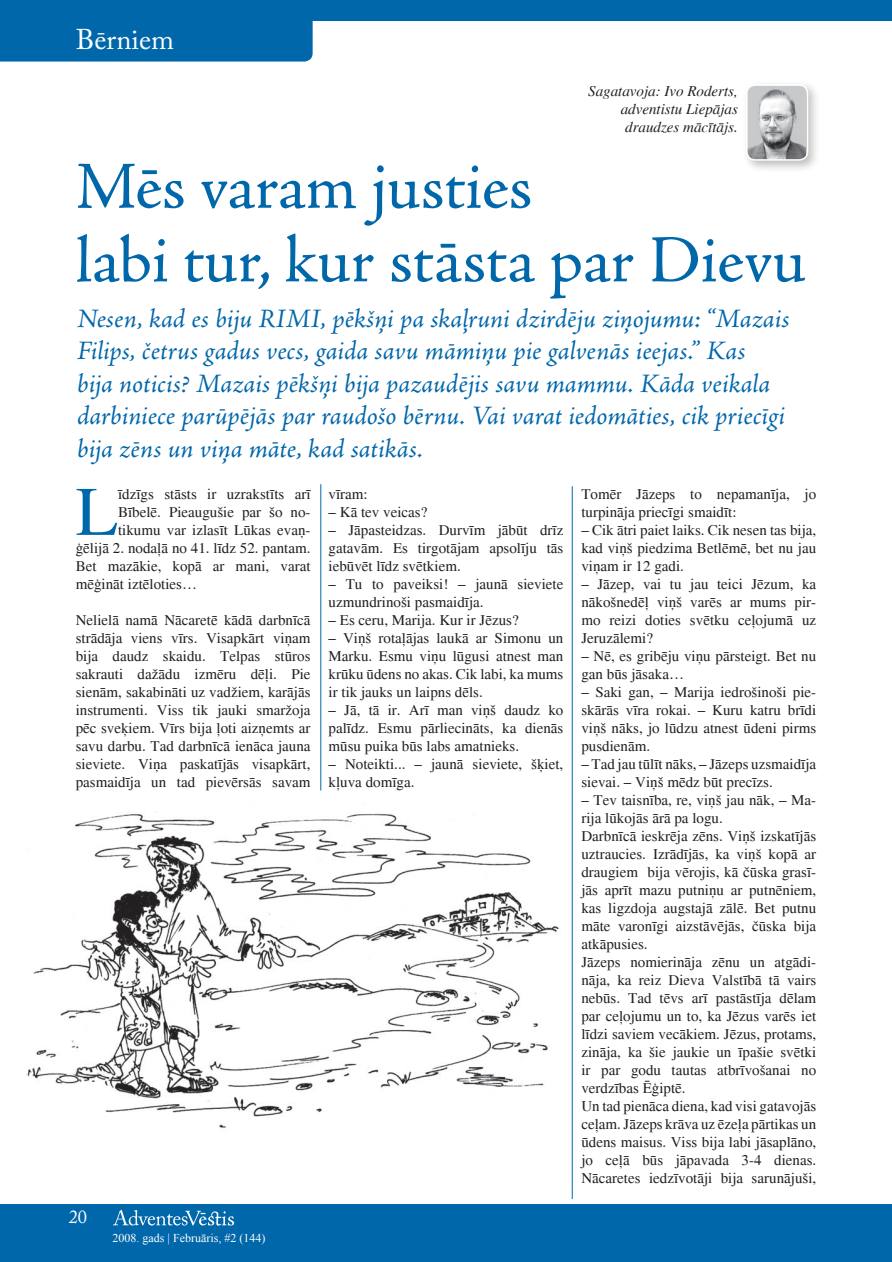
<style>
.page{position:relative;width:892px;height:1262px;background:#fff}
.page>*{position:absolute;margin:0;border:0;box-sizing:border-box;transform-origin:0 0}
.t1{font:69.3px "Times";color:#0067aa}
.t2{font:67.5px/73.5px "Adobe Jenson Pro";color:#0067aa}
.t3{font:28.35px "Adobe Caslon Pro";color:#fff}
.t4{font:italic 27px/32.4px "Adobe Jenson Pro";letter-spacing:-.005em;color:#0067aa}
.t5{font:18.45px "Adobe Caslon Pro";color:#fff}
.t6{font:15px/18px "Times";color:#231f20;text-align:justify}
.t7{font:italic 15px/18px "Times";color:#231f20;text-align:right}
.t8{font:12px "Times New Roman";color:#fff}
</style>
<div class="page">
<div style="left:0;top:1203px;width:891px;height:58px;background:#0067aa"></div>
<svg style="left:113px;top:1209px;width:121px;height:16px"></svg>
<div style="left:0;top:21px;width:312px;height:41px;background:#0067aa"></div>
<div style="left:0;top:0;width:891px;height:21px;background:#0067aa"></div>
<hr style="left:571px;top:486px;width:1px;height:712px;background:#0067aa">
<hr style="left:320px;top:484px;width:1px;height:306px;background:#0067aa">
<img style="left:27px;top:811px;width:532px;height:317px">
<div style="left:741px;top:80px;width:79px;height:95px;background:#231f20;opacity:.3"></div>
<img style="left:746px;top:85px;width:59px;height:74px">
<div style="left:745px;top:84px;width:63px;height:77px;border:2px solid #fff;border-radius:9px"></div>
<h3 class="t3" style="left:76px;top:23px;width:100px">Bērniem</h3>
<p class="t7" style="left:588px;top:82px;width:151px">Sagatavoja: Ivo Roderts, adventistu Liepājas draudzes mācītājs.</p>
<h2 class="t2" style="left:76px;top:151px;width:731px">Mēs varam justies<br>labi tur, kur stāsta par Dievu</h2>
<p class="t4" style="left:77px;top:304px;width:713px">Nesen, kad es biju RIMI, pēkšņi pa skaļruni dzirdēju ziņojumu: “Mazais Filips, četrus gadus vecs, gaida savu māmiņu pie galvenās ieejas.” Kas<br>bija noticis? Mazais pēkšņi bija pazaudējis savu mammu. Kāda veikala darbiniece parūpējās par raudošo bērnu. Vai varat iedomāties, cik priecīgi bija zēns un viņa māte, kad satikās.</p>
<h1 class="t1" style="left:76px;top:472px;width:44px">L</h1>
<p class="t6" style="left:118px;top:485px;width:194px">īdzīgs stāsts ir uzrakstīts arī</p>
<p class="t6" style="left:118px;top:503px;width:194px">Bībelē. Pieaugušie par šo no-</p>
<p class="t6" style="left:118px;top:521px;width:194px">tikumu var izlasīt Lūkas evaņ-</p>
<p class="t6" style="left:76px;top:539px;width:236px">ģēlijā 2. nodaļā no 41. līdz 52. pantam.</p>
<p class="t6" style="left:76px;top:557px;width:236px">Bet mazākie, kopā ar mani, varat</p>
<p class="t6" style="left:76px;top:575px;width:123px">mēģināt iztēloties…</p>
<p class="t6" style="left:76px;top:611px;width:236px">Nelielā namā Nācaretē kādā darbnīcā strādāja viens vīrs. Visapkārt viņam bija daudz skaidu. Telpas stūros sakrauti dažādu izmēru dēļi. Pie sienām, sakabināti uz vadžiem, karājās instrumenti. Viss tik jauki smaržoja pēc sveķiem. Vīrs bija ļoti aizņemts ar savu darbu. Tad darbnīcā ienāca jauna sieviete. Viņa paskatījās visapkārt, pasmaidīja un tad pievērsās savam</p>
<p class="t5" style="left:69px;top:1205px;width:20px">20</p>
<p class="t8" style="left:112px;top:1229px;width:154px">2008. gads | Februāris, #2 (144)</p>
<p class="t6" style="left:328px;top:485px;width:41px">vīram:</p>
<p class="t6" style="left:328px;top:503px;width:100px">– Kā tev veicas?</p>
<p class="t6" style="left:328px;top:521px;width:236px">– Jāpasteidzas. Durvīm jābūt drīz gatavām. Es tirgotājam apsolīju tās iebūvēt līdz svētkiem.</p>
<p class="t6" style="left:328px;top:575px;width:236px">– Tu to paveiksi! – jaunā sieviete uzmundrinoši pasmaidīja.</p>
<p class="t6" style="left:328px;top:611px;width:191px">– Es ceru, Marija. Kur ir Jēzus?</p>
<p class="t6" style="left:328px;top:629px;width:236px">– Viņš rotaļājas laukā ar Simonu un Marku. Esmu viņu lūgusi atnest man krūku ūdens no akas. Cik labi, ka mums ir tik jauks un laipns dēls.</p>
<p class="t6" style="left:328px;top:701px;width:236px">– Jā, tā ir. Arī man viņš daudz ko palīdz. Esmu pārliecināts, ka dienās mūsu puika būs labs amatnieks.</p>
<p class="t6" style="left:328px;top:755px;width:236px">– Noteikti... – jaunā sieviete, šķiet, kļuva domīga.</p>
<p class="t6" style="left:581px;top:485px;width:236px">Tomēr Jāzeps to nepamanīja, jo turpināja priecīgi smaidīt:</p>
<p class="t6" style="left:581px;top:521px;width:236px">– Cik ātri paiet laiks. Cik nesen tas bija, kad viņš piedzima Betlēmē, bet nu jau viņam ir 12 gadi.</p>
<p class="t6" style="left:581px;top:575px;width:236px">– Jāzep, vai tu jau teici Jēzum, ka nākošnedēļ viņš varēs ar mums pir&shy;mo reizi doties svētku ceļojumā uz Jeruzālemi?</p>
<p class="t6" style="left:581px;top:647px;width:236px">– Nē, es gribēju viņu pārsteigt. Bet nu gan būs jāsaka…</p>
<p class="t6" style="left:581px;top:683px;width:236px">– Saki gan, – Marija iedrošinoši pie&shy;skārās vīra rokai. – Kuru katru brīdi viņš nāks, jo lūdzu atnest ūdeni pirms pusdienām.</p>
<p class="t6" style="left:581px;top:755px;width:236px">– Tad jau tūlīt nāks, – Jāzeps uzsmaidīja sievai. – Viņš mēdz būt precīzs.</p>
<p class="t6" style="left:581px;top:791px;width:236px;text-align:left">– Tev taisnība, re, viņš jau nāk, – Ma&shy;rija lūkojās ārā pa logu.<br>Darbnīcā ieskrēja zēns. Viņš izskatījās uztraucies. Izrādījās, ka viņš kopā ar draugiem bija vērojis, kā čūska grasī&shy;jās aprīt mazu putniņu ar putnēniem, kas ligzdoja augstajā zālē. Bet putnu māte varonīgi aizstāvējās, čūska bija atkāpusies.<br>Jāzeps nomierināja zēnu un atgādi&shy;nāja, ka reiz Dieva Valstībā tā vairs nebūs. Tad tēvs arī pastāstīja dēlam par ceļojumu un to, ka Jēzus varēs iet līdzi saviem vecākiem. Jēzus, protams, zināja, ka šie jaukie un īpašie svētki ir par godu tautas atbrīvošanai no verdzības Ēģiptē.<br>Un tad pienāca diena, kad visi gatavojās ceļam. Jāzeps krāva uz ēzeļa pārtikas un ūdens maisus. Viss bija labi jāsaplāno, jo ceļā būs jāpavada 3-4 dienas.<br>Nācaretes iedzīvotāji bija sarunājuši,</p>
</div>
